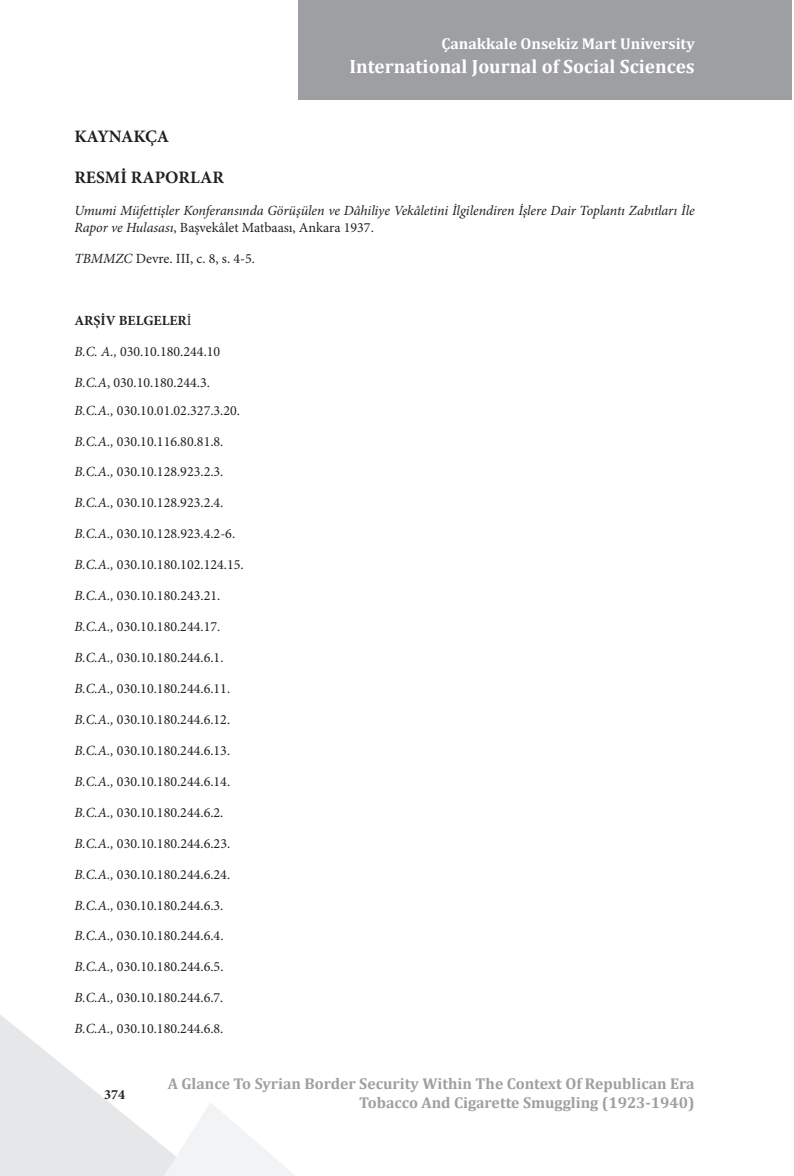
<style>
.page{position:relative;width:794px;height:1176px;background:#fff}
.page>*{position:absolute;margin:0;border:0;box-sizing:border-box;transform-origin:0 0}
.t1{font:700 19.25px "Cambria";color:#fff}
.t2{font:700 17.5px "Minion Pro";color:#231f20}
.t3{font:700 15.75px/18.9px "Cambria";color:#9d9fa2;text-align:right}
.t4{font:700 15.75px "Cambria";color:#fff}
.t5{font:14px/27.5px "Minion Pro";color:#231f20}
.t6{font:italic 14px/17.5px "Minion Pro";letter-spacing:-.01em;color:#231f20}
.t7{font:700 14px "Minion Pro";color:#231f20}
.s1{font-style:normal}
.s2{font-style:italic}
.s3{font-weight:400}
</style>
<div class="page">
<svg style="left:0;top:1015px;width:155px;height:161px;fill:#e6e7e9"></svg>
<svg style="left:155px;top:1103px;width:140px;height:73px"></svg>
<div style="left:298px;top:0;width:493px;height:99px;background:#9d9fa2"></div>
<p class="t4" style="left:441px;top:33px;width:255px">Çanakkale Onsekiz Mart University</p>
<h1 class="t1" style="left:349px;top:52px;width:347px">International Journal of Social Sciences</h1>
<p class="t2" style="left:74px;top:124px;width:96px">KAYNAKÇA</p>
<p class="t2" style="left:74px;top:165px;width:151px">RESMİ RAPORLAR</p>
<p class="t6" style="left:74px;top:202px;width:622px">Umumi Müfettişler Konferansında Görüşülen ve Dâhiliye Vekâletini İlgilendiren İşlere Dair Toplantı Zabıtları İle<br>Rapor ve Hulasası<span class="s1">, Başvekâlet Matbaası, Ankara 1937.</span></p>
<p class="t5" style="left:74px;top:245px;width:182px"><span class="s2">TBMMZC</span> Devre. III, c. 8, s. 4-5.</p>
<p class="t7" style="left:74px;top:311px;width:119px">ARŞİV BELGELER<span class="s3">İ</span></p>
<p class="t5" style="left:74px;top:338px;width:147px"><span class="s2">B.C. A.,</span> 030.10.180.244.10</p>
<p class="t5" style="left:74px;top:369px;width:167px"><span class="s2">B.C.A</span>, 030.10.180.244.3.<br><span class="s2">B.C.A.,</span> 030.10.01.02.327.3.20.</p>
<p class="t5" style="left:74px;top:427px;width:151px"><span class="s2">B.C.A.,</span> 030.10.116.80.81.8.</p>
<p class="t5" style="left:74px;top:458px;width:151px"><span class="s2">B.C.A.,</span> 030.10.128.923.2.3.</p>
<p class="t5" style="left:74px;top:489px;width:151px"><span class="s2">B.C.A.,</span> 030.10.128.923.2.4.</p>
<p class="t5" style="left:74px;top:520px;width:162px"><span class="s2">B.C.A.,</span> 030.10.128.923.4.2-6.</p>
<p class="t5" style="left:74px;top:551px;width:171px"><span class="s2">B.C.A.,</span> 030.10.180.102.124.15.</p>
<p class="t5" style="left:74px;top:582px;width:147px"><span class="s2">B.C.A.,</span> 030.10.180.243.21.</p>
<p class="t5" style="left:74px;top:613px;width:147px"><span class="s2">B.C.A.,</span> 030.10.180.244.17.</p>
<p class="t5" style="left:74px;top:644px;width:151px"><span class="s2">B.C.A.,</span> 030.10.180.244.6.1.</p>
<p class="t5" style="left:74px;top:675px;width:157px"><span class="s2">B.C.A.,</span> 030.10.180.244.6.11.</p>
<p class="t5" style="left:74px;top:706px;width:157px"><span class="s2">B.C.A.,</span> 030.10.180.244.6.12.</p>
<p class="t5" style="left:74px;top:737px;width:157px"><span class="s2">B.C.A.,</span> 030.10.180.244.6.13.</p>
<p class="t5" style="left:74px;top:767px;width:157px"><span class="s2">B.C.A.,</span> 030.10.180.244.6.14.</p>
<p class="t5" style="left:74px;top:798px;width:151px"><span class="s2">B.C.A.,</span> 030.10.180.244.6.2.</p>
<p class="t5" style="left:74px;top:829px;width:157px"><span class="s2">B.C.A.,</span> 030.10.180.244.6.23.</p>
<p class="t5" style="left:74px;top:860px;width:157px"><span class="s2">B.C.A.,</span> 030.10.180.244.6.24.</p>
<p class="t5" style="left:74px;top:891px;width:151px"><span class="s2">B.C.A.,</span> 030.10.180.244.6.3.</p>
<p class="t5" style="left:74px;top:922px;width:151px"><span class="s2">B.C.A.,</span> 030.10.180.244.6.4.</p>
<p class="t5" style="left:74px;top:953px;width:151px"><span class="s2">B.C.A.,</span> 030.10.180.244.6.5.</p>
<p class="t5" style="left:74px;top:984px;width:151px"><span class="s2">B.C.A.,</span> 030.10.180.244.6.7.</p>
<p class="t5" style="left:74px;top:1015px;width:151px"><span class="s2">B.C.A.,</span> 030.10.180.244.6.8.</p>
<p class="t7" style="left:104px;top:1085px;width:22px">374</p>
<p class="t3" style="left:168px;top:1073px;width:528px">A Glance To Syrian Border Security Within The Context Of Republican Era<br>Tobacco And Cigarette Smuggling (1923-1940)</p>
</div>
